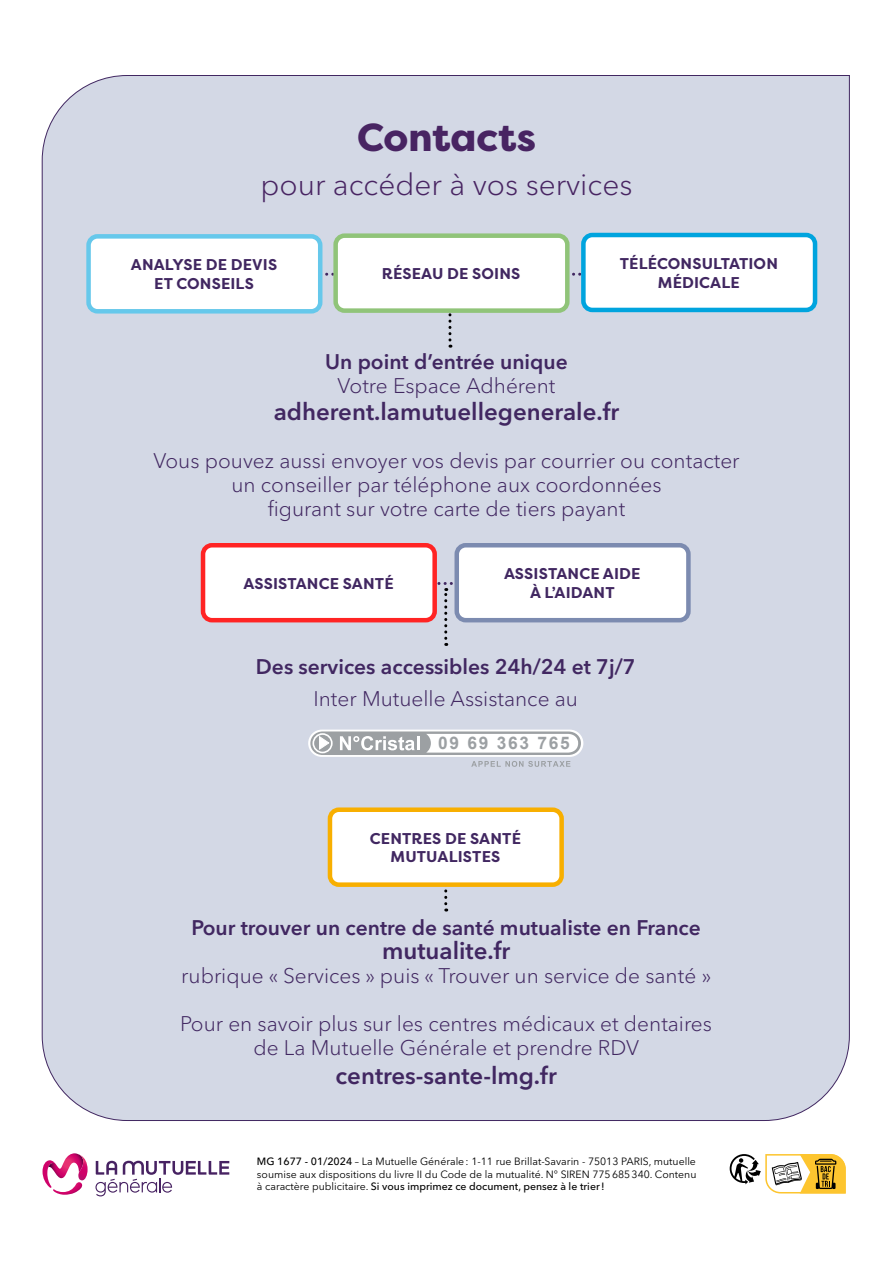
<style>
.page{position:relative;width:893px;height:1263px;background:#fff}
.page>*{position:absolute;margin:0;border:0;box-sizing:border-box;transform-origin:0 0}
.Titres_H1_fiches{font:800 39px "Filson Pro";color:#482462}
.Titres_H1_fiches-2{font:300 30px "Avenir Next LT Pro";color:#482462}
.t1{font:600 24px "Avenir Next LT Pro";color:#412761}
.t2{font:300 21px/24px "Avenir Next LT Pro";color:#412761;text-align:center}
.t3{font:600 21px "Avenir Next LT Pro";color:#412761}
.t4{font:700 17.4px "Arial";letter-spacing:.1em;color:#9ca0a3}
.t5{font:700 15.6px/18.5px "Filson Pro";letter-spacing:.01em;color:#412761;text-align:center}
.t6{font:10.5px/12.6px "Avenir Next LT Pro";color:#000;text-align:justify}
.s1{font-weight:500}
</style>
<div class="page">
<div style="left:41px;top:75px;width:809px;height:1046px;background:#d3d8e5"></div>
<div style="left:308px;top:730px;width:275px;height:27px;background:#fff;border-radius:14px"></div>
<svg style="left:310px;top:731px;width:271px;height:24px"></svg>
<svg style="left:471px;top:761px;width:99px;height:6px"></svg>
<svg style="left:322px;top:273px;width:259px;height:3px"></svg>
<svg style="left:729px;top:1154px;width:117px;height:40px"></svg>
<svg style="left:95px;top:1161px;width:134px;height:35px"></svg>
<svg style="left:43px;top:1153px;width:45px;height:42px"></svg>
<div style="left:89px;top:236px;width:231px;height:75px;background:#fff;border-radius:9px"></div>
<div style="left:86px;top:234px;width:236px;height:80px;border:4px solid #66c8eb;border-radius:9px"></div>
<div style="left:583px;top:235px;width:232px;height:75px;background:#fff;border-radius:9px"></div>
<div style="left:581px;top:233px;width:236px;height:79px;border:4px solid #00a4de;border-radius:9px"></div>
<svg style="left:448px;top:313px;width:3px;height:35px"></svg>
<div style="left:336px;top:236px;width:231px;height:75px;background:#fff;border-radius:9px"></div>
<div style="left:333px;top:233px;width:237px;height:80px;border:4px solid #90c479;border-radius:9px"></div>
<div style="left:217px;top:582px;width:404px;height:64px;background:#d3d8e5"></div>
<div style="left:203px;top:545px;width:232px;height:75px;background:#fff;border-radius:9px"></div>
<div style="left:201px;top:543px;width:236px;height:79px;border:4px solid #ff2424;border-radius:9px"></div>
<div style="left:457px;top:545px;width:231px;height:75px;background:#fff;border-radius:9px"></div>
<div style="left:454px;top:543px;width:237px;height:79px;border:4px solid #7c8bb0;border-radius:9px"></div>
<svg style="left:444px;top:887px;width:3px;height:24px"></svg>
<div style="left:330px;top:810px;width:232px;height:75px;background:#fff;border-radius:9px"></div>
<div style="left:328px;top:807px;width:236px;height:80px;border:4px solid #f8af00;border-radius:9px"></div>
<h1 class="Titres_H1_fiches" style="left:357px;top:113px;width:180px">Contacts</h1>
<h1 class="Titres_H1_fiches-2" style="left:260px;top:167px;width:373px">pour accéder à vos services</h1>
<p class="t5" style="left:131px;top:256px;width:148px">ANALYSE DE DEVIS<br>ET CONSEILS</p>
<p class="t5" style="left:620px;top:255px;width:160px">TÉLÉCONSULTATION<br>MÉDICALE</p>
<p class="t5" style="left:382px;top:265px;width:140px">RÉSEAU DE SOINS</p>
<p class="t3" style="left:325px;top:349px;width:244px">Un point d’entrée unique</p>
<p class="t2" style="left:337px;top:374px;width:219px">Votre Espace Adhérent</p>
<p class="t1" style="left:274px;top:397px;width:347px">adherent.lamutuellegenerale.fr</p>
<p class="t2" style="left:153px;top:449px;width:588px">Vous pouvez aussi envoyer vos devis par courrier ou contacter un conseiller par téléphone aux coordonnées<br>figurant sur votre carte de tiers payant</p>
<p class="t5" style="left:243px;top:574px;width:152px">ASSISTANCE SANTÉ</p>
<p class="t5" style="left:504px;top:565px;width:138px">ASSISTANCE AIDE<br>À L’AIDANT</p>
<p class="t3" style="left:256px;top:654px;width:381px">Des services accessibles 24h/24 et 7j/7</p>
<p class="t2" style="left:314px;top:687px;width:266px">Inter Mutuelle Assistance au</p>
<p class="t4" style="left:438px;top:731px;width:133px">09 69 363 765</p>
<p class="t5" style="left:370px;top:829px;width:153px">CENTRES DE SANTÉ<br>MUTUALISTES</p>
<p class="t3" style="left:191px;top:915px;width:511px">Pour trouver un centre de santé mutualiste en France</p>
<p class="t1" style="left:382px;top:936px;width:130px">mutualite.fr</p>
<p class="t2" style="left:181px;top:964px;width:532px">rubrique « Services » puis « Trouver un service de santé »</p>
<p class="t2" style="left:180px;top:1012px;width:533px">Pour en savoir plus sur les centres médicaux et dentaires</p>
<p class="t2" style="left:253px;top:1036px;width:387px">de La Mutuelle Générale et prendre RDV</p>
<p class="t1" style="left:336px;top:1061px;width:223px">centres-sante-lmg.fr</p>
<p class="t6" style="left:257px;top:1155px;width:441px"><span class="s1">MG 1677 - 01/2024</span> – La Mutuelle Générale: 1-11 rue Brillat-Savarin - 75013 PARIS, mutuelle soumise aux dispositions du livre II du Code de la mutualité. N° SIREN 775685340. Contenu à caractère publicitaire. <span class="s1">Si vous imprimez ce document, pensez à le trier!</span></p>
</div>
